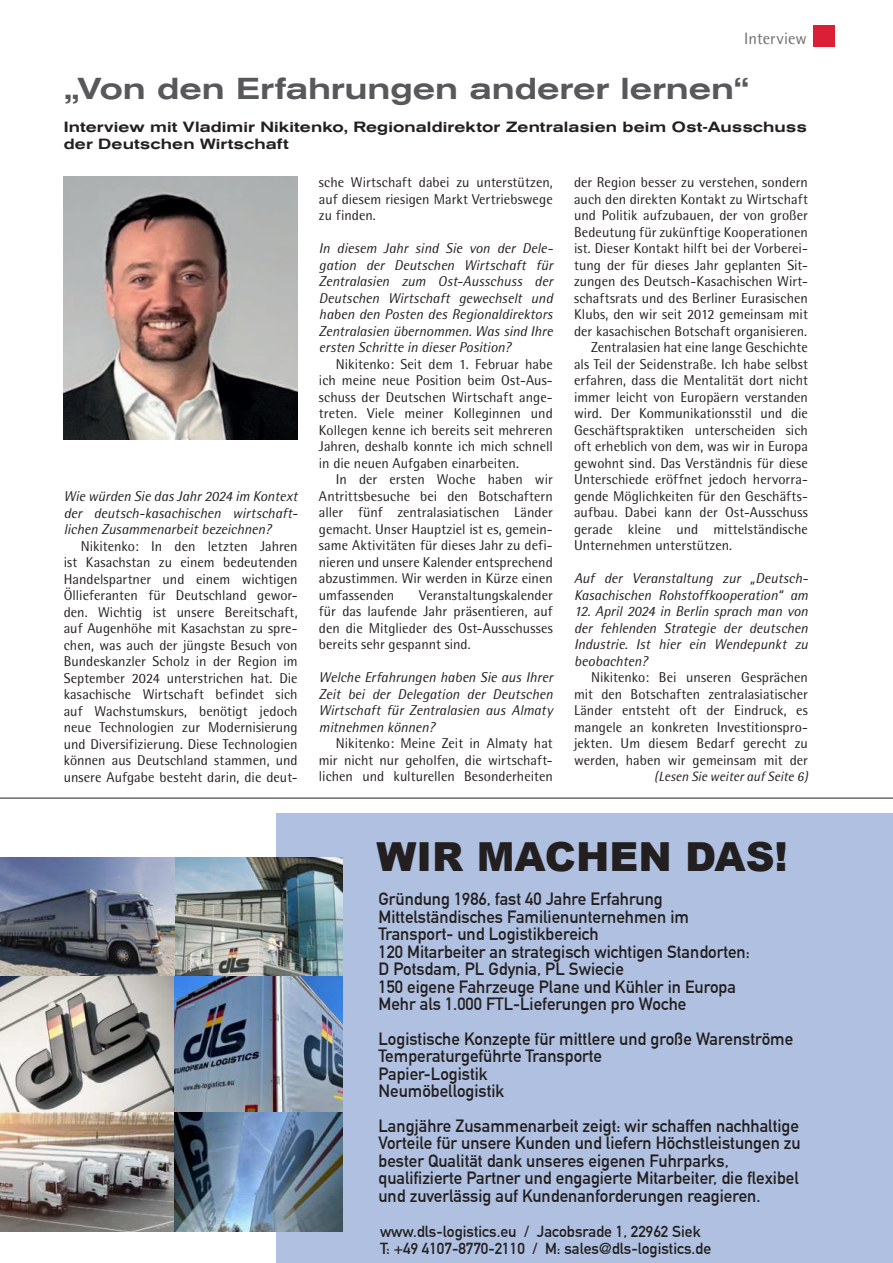
<style>
.page{position:relative;width:893px;height:1263px;background:#fff}
.page>*{position:absolute;margin:0;border:0;box-sizing:border-box;transform-origin:0 0}
.t1{font:900 40.05px "Arial";color:#231f20}
.t2{font:500 expanded 30px "Akzidenz Grotesk BE";letter-spacing:-.005em;color:#57585a}
.t3{font:700 17.4px/17.4px "DIN Alternate";color:#231f20}
.t4{font:16.5px "Rotis Semi Sans";letter-spacing:.005em;color:#6d6e71}
.t5{font:700 15.6px/17.4px "DIN Alternate";color:#231f20}
.t6{font:500 expanded 14.7px/16.5px "Akzidenz Grotesk BE";letter-spacing:.005em;color:#231f20}
.t7{font:14.25px/16.5px "Rotis Semi Sans";color:#231f20;text-align:justify}
.t8{font:italic 14.25px/16.5px "Rotis Semi Sans";color:#231f20}
.t9{font:italic 13.5px "Rotis Semi Sans";color:#231f20}
</style>
<div class="page">
<div style="left:813px;top:25px;width:21px;height:21px;background:#da1f37"></div>
<hr style="left:0;top:798px;width:893px;height:1px;background:#231f20">
<div style="left:276px;top:813px;width:617px;height:450px;background:#afc0e0"></div>
<img style="left:0;top:857px;width:342px;height:374px">
<img style="left:64px;top:176px;width:234px;height:264px">
<p class="t4" style="left:744px;top:31px;width:64px">Interview</p>
<h2 class="t2" style="left:64px;top:73px;width:688px">„Von den Erfahrungen anderer lernen“</h2>
<p class="t6" style="left:64px;top:119px;width:745px">Interview mit Vladimir Nikitenko, Regionaldirektor Zentralasien beim Ost-Ausschuss der Deutschen Wirtschaft</p>
<p class="t7" style="left:319px;top:175px;width:235px">sche Wirtschaft dabei zu unterstützen, auf diesem riesigen Markt Vertriebswege zu finden.</p>
<p class="t8" style="left:319px;top:241px;width:235px">In diesem Jahr sind Sie von der Dele&shy;gation der Deutschen Wirtschaft für Zentralasien zum Ost-Ausschuss der Deutschen Wirtschaft gewechselt und haben den Posten des Regionaldirektors Zentralasien übernommen. Was sind Ihre ersten Schritte in dieser Position?</p>
<p class="t7" style="left:319px;top:356px;width:235px;text-indent:17px">Nikitenko: Seit dem 1. Februar habe ich meine neue Position beim Ost-Aus&shy;schuss der Deutschen Wirtschaft ange&shy;treten. Viele meiner Kolleginnen und Kollegen kenne ich bereits seit mehreren Jahren, deshalb konnte ich mich schnell in die neuen Aufgaben einarbeiten.</p>
<p class="t7" style="left:319px;top:472px;width:235px;text-indent:17px">In der ersten Woche haben wir Antrittsbesuche bei den Botschaftern aller fünf zentralasiatischen Länder gemacht. Unser Hauptziel ist es, gemein&shy;same Aktivitäten für dieses Jahr zu defi&shy;nieren und unsere Kalender entsprechend abzustimmen. Wir werden in Kürze einen umfassenden</p>
<p class="t7" style="left:574px;top:175px;width:235px">der Region besser zu verstehen, sondern</p>
<p class="t7" style="left:574px;top:191px;width:235px">auch den direkten Kontakt zu Wirtschaft</p>
<p class="t7" style="left:574px;top:208px;width:235px">und Politik aufzubauen, der von großer</p>
<p class="t7" style="left:574px;top:224px;width:235px">Bedeutung für zukünftige Kooperationen</p>
<p class="t7" style="left:574px;top:241px;width:235px">ist. Dieser Kontakt hilft bei der Vorberei-</p>
<p class="t7" style="left:574px;top:257px;width:235px">tung der für dieses Jahr geplanten Sit-</p>
<p class="t7" style="left:574px;top:274px;width:235px">zungen des Deutsch-Kasachischen Wirt-</p>
<p class="t7" style="left:574px;top:290px;width:235px">schaftsrats und des Berliner Eurasischen</p>
<p class="t7" style="left:574px;top:307px;width:235px">Klubs, den wir seit 2012 gemeinsam mit</p>
<p class="t7" style="left:574px;top:323px;width:235px">der kasachischen Botschaft organisieren.</p>
<p class="t7" style="left:591px;top:340px;width:218px">Zentralasien hat eine lange Geschichte</p>
<p class="t7" style="left:574px;top:356px;width:235px">als Teil der Seidenstraße. Ich habe selbst</p>
<p class="t7" style="left:574px;top:373px;width:235px">erfahren, dass die Mentalität dort nicht</p>
<p class="t7" style="left:574px;top:389px;width:235px">immer leicht von Europäern verstanden</p>
<p class="t7" style="left:574px;top:406px;width:235px">wird. Der Kommunikationsstil und die</p>
<p class="t7" style="left:574px;top:422px;width:235px">Geschäftspraktiken unterscheiden sich</p>
<p class="t7" style="left:574px;top:439px;width:235px">oft erheblich von dem, was wir in Europa</p>
<p class="t7" style="left:574px;top:455px;width:235px">gewohnt sind. Das Verständnis für diese</p>
<p class="t7" style="left:574px;top:472px;width:235px">Unterschiede eröffnet jedoch hervorra-</p>
<p class="t7" style="left:574px;top:488px;width:235px">gende Möglichkeiten für den Geschäfts-</p>
<p class="t7" style="left:574px;top:505px;width:235px">aufbau. Dabei kann der Ost-Ausschuss</p>
<p class="t7" style="left:574px;top:521px;width:235px">gerade kleine und mittelständische</p>
<p class="t7" style="left:574px;top:538px;width:160px">Unternehmen unterstützen.</p>
<p class="t8" style="left:574px;top:571px;width:235px">Auf der Veranstaltung zur „Deutsch-<br>Kasachischen Rohstoffkooperation“ am</p>
<p class="t8" style="left:574px;top:604px;width:235px;text-align:justify">12. April 2024 in Berlin sprach man von der fehlenden Strategie der deutschen Industrie. Ist hier ein Wendepunkt zu beobachten?</p>
<p class="t7" style="left:574px;top:670px;width:235px;text-indent:17px">Nikitenko: Bei unseren Gesprächen mit den Botschaften zentralasiatischer Länder entsteht oft der Eindruck, es mangele an konkreten Investitionspro&shy;jekten. Um diesem Bedarf gerecht zu werden, haben wir gemeinsam mit der</p>
<p class="t9" style="left:654px;top:771px;width:155px">(Lesen Sie weiter auf Seite 6)</p>
<p class="t8" style="left:64px;top:489px;width:235px">Wie würden Sie das Jahr 2024 im Kontext der deutsch-kasachischen wirtschaft&shy;lichen Zusammenarbeit bezeichnen?</p>
<p class="t7" style="left:64px;top:538px;width:235px;text-indent:17px">Nikitenko: In den letzten Jahren ist Kasachstan zu einem bedeutenden Handelspartner und einem wichtigen Öllieferanten für Deutschland gewor&shy;den. Wichtig ist unsere Bereitschaft, auf Augenhöhe mit Kasachstan zu spre&shy;chen, was auch der jüngste Besuch von Bundeskanzler Scholz in der Region im September 2024 unterstrichen hat. Die kasachische Wirtschaft befindet sich auf Wachstumskurs, benötigt jedoch neue Technologien zur Modernisierung und Diversifizierung. Diese Technologien können aus Deutschland stammen, und unsere Aufgabe besteht darin, die deut-</p>
<p class="t7" style="left:319px;top:587px;width:235px;text-indent:100px">Veranstaltungskalender für das laufende Jahr präsentieren, auf den die Mitglieder des Ost-Ausschusses bereits sehr gespannt sind.</p>
<p class="t8" style="left:319px;top:670px;width:235px;text-align:justify">Welche Erfahrungen haben Sie aus Ihrer Zeit bei der Delegation der Deutschen Wirtschaft für Zentralasien aus Almaty mitnehmen können?</p>
<p class="t7" style="left:319px;top:736px;width:235px;text-indent:17px">Nikitenko: Meine Zeit in Almaty hat mir nicht nur geholfen, die wirtschaft&shy;lichen und kulturellen Besonderheiten</p>
<h1 class="t1" style="left:377px;top:833px;width:413px">WIR MACHEN DAS!</h1>
<p class="t3" style="left:378px;top:892px;width:373px">Gr¸ndung 1986, fast 40 Jahre Erfahrung Mittelst‰ndisches Familienunternehmen im Transport- und Logistikbereich<br>120 Mitarbeiter an strategisch wichtigen Standorten:<br>D Potsdam, PL Gdynia, PL Swiecie<br>150 eigene Fahrzeuge Plane und K¸hler in Europa Mehr als 1.000 FTL-Lieferungen pro Woche</p>
<p class="t3" style="left:378px;top:1032px;width:416px">Logistische Konzepte f¸r mittlere und grofle Warenstrˆme<br>Temperaturgef¸hrte Transporte<br>Papier-Logistik<br>Neumˆbellogistik</p>
<p class="t3" style="left:378px;top:1119px;width:424px">Langj‰hre Zusammenarbeit zeigt: wir schaffen nachhaltige Vorteile f¸r unsere Kunden und liefern Hˆchstleistungen zu bester Qualit‰t dank unseres eigenen Fuhrparks, qualifizierte Partner und engagierte Mitarbeiter, die flexibel und zuverl‰ssig auf Kundenanforderungen reagieren.</p>
<p class="t5" style="left:380px;top:1224px;width:333px">www.dls-logistics.eu / Jacobsrade 1, 22962 Siek<br>T: +49 4107-8770-2110 / M: sales@dls-logistics.de</p>
</div>
